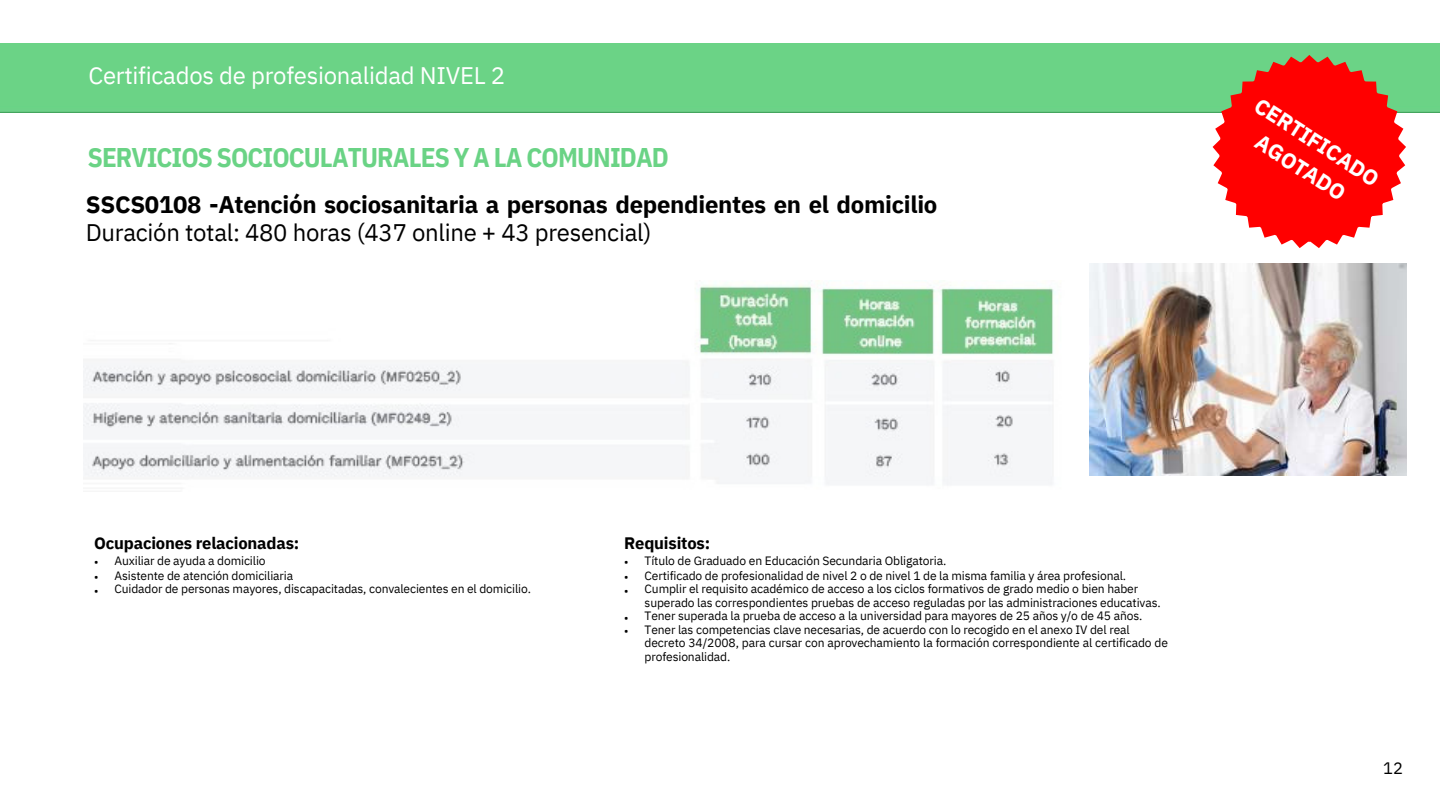
<style>
.page{position:relative;width:1440px;height:810px;background:#fff}
.page>*{position:absolute;margin:0;border:0;box-sizing:border-box;transform-origin:0 0}
.t1{font:700 27px "IBM Plex Sans Cond";letter-spacing:-.035em;color:#6ad385}
.t2{font:700 24px/28.2px "IBM Plex Sans";letter-spacing:-.01em;color:#000}
.t3{font:24px "IBM Plex Sans";letter-spacing:-.01em;color:#fff}
.t4{font:700 21.75px "IBM Plex Sans";color:#fff}
.t5{font:700 16.65px "IBM Plex Sans";letter-spacing:-.01em;color:#000}
.t6{font:16.5px "IBM Plex Sans";color:#000}
.t7{font:12.15px "IBM Plex Sans";letter-spacing:-.01em;color:#000}
.t8{font:12.15px "IBM Plex Sans Cond";color:#000}
.t9{font:12px/13.5px "IBM Plex Sans";letter-spacing:-.01em;color:#000}
.t10{font:12px/13.5px "IBM Plex Sans Cond";color:#000}
.s1{font-weight:400}
</style>
<div class="page">
<img style="left:1090px;top:264px;width:316px;height:211px">
<img style="left:83px;top:285px;width:972px;height:200px">
<div style="left:0;top:43px;width:1440px;height:70px;background:#6bd386"></div>
<svg style="left:1213px;top:55px;width:193px;height:193px;background:#ec3f36"></svg>
<p class="t3" style="left:88px;top:60px;width:418px">Certificados de profesionalidad NIVEL 2</p>
<p class="t1" style="left:88px;top:139px;width:582px">SERVICIOS SOCIOCULATURALES Y A LA COMUNIDAD</p>
<p class="t2" style="left:86px;top:190px;width:853px">SSCS0108 -Atención sociosanitaria a personas dependientes en el domicilio<br><span class="s1">Duración total: 480 horas (437 online + 43 presencial)</span></p>
<p class="t4" style="left:1265px;top:91px;width:144px;rotate:33deg">CERTIFICADO</p>
<p class="t4" style="left:1265px;top:127px;width:104px;rotate:33deg">AGOTADO</p>
<p class="t5" style="left:94px;top:532px;width:207px">Ocupaciones relacionadas:</p>
<p class="t8" style="left:94px;top:553px;width:6px">•</p>
<p class="t5" style="left:624px;top:532px;width:87px">Requisitos:</p>
<p class="t7" style="left:115px;top:552px;width:153px">Auxiliar de ayuda a domicilio</p>
<p class="t8" style="left:624px;top:553px;width:6px">•</p>
<p class="t7" style="left:645px;top:552px;width:303px">Título de Graduado en Educación Secundaria Obligatoria.</p>
<p class="t9" style="left:115px;top:568px;width:180px">Asistente de atención domiciliaria</p>
<p class="t9" style="left:115px;top:582px;width:418px">Cuidador de personas mayores, discapacitadas, convalecientes en el domicilio.</p>
<p class="t10" style="left:94px;top:570px;width:6px">• •</p>
<p class="t10" style="left:624px;top:570px;width:6px">• •</p>
<p class="t10" style="left:624px;top:610px;width:6px">• •</p>
<p class="t9" style="left:645px;top:568px;width:483px">Certificado de profesionalidad de nivel 2 o de nivel 1 de la misma familia y área profesional.</p>
<p class="t9" style="left:645px;top:582px;width:518px">Cumplir el requisito académico de acceso a los ciclos formativos de grado medio o bien haber superado las correspondientes pruebas de acceso reguladas por las administraciones educativas.<br>Tener superada la prueba de acceso a la universidad para mayores de 25 años y/o de 45 años.<br>Tener las competencias clave necesarias, de acuerdo con lo recogido en el anexo IV del real</p>
<p class="t9" style="left:645px;top:636px;width:525px">decreto 34/2008, para cursar con aprovechamiento la formación correspondiente al certificado de profesionalidad.</p>
<p class="t6" style="left:1383px;top:757px;width:21px">12</p>
</div>
